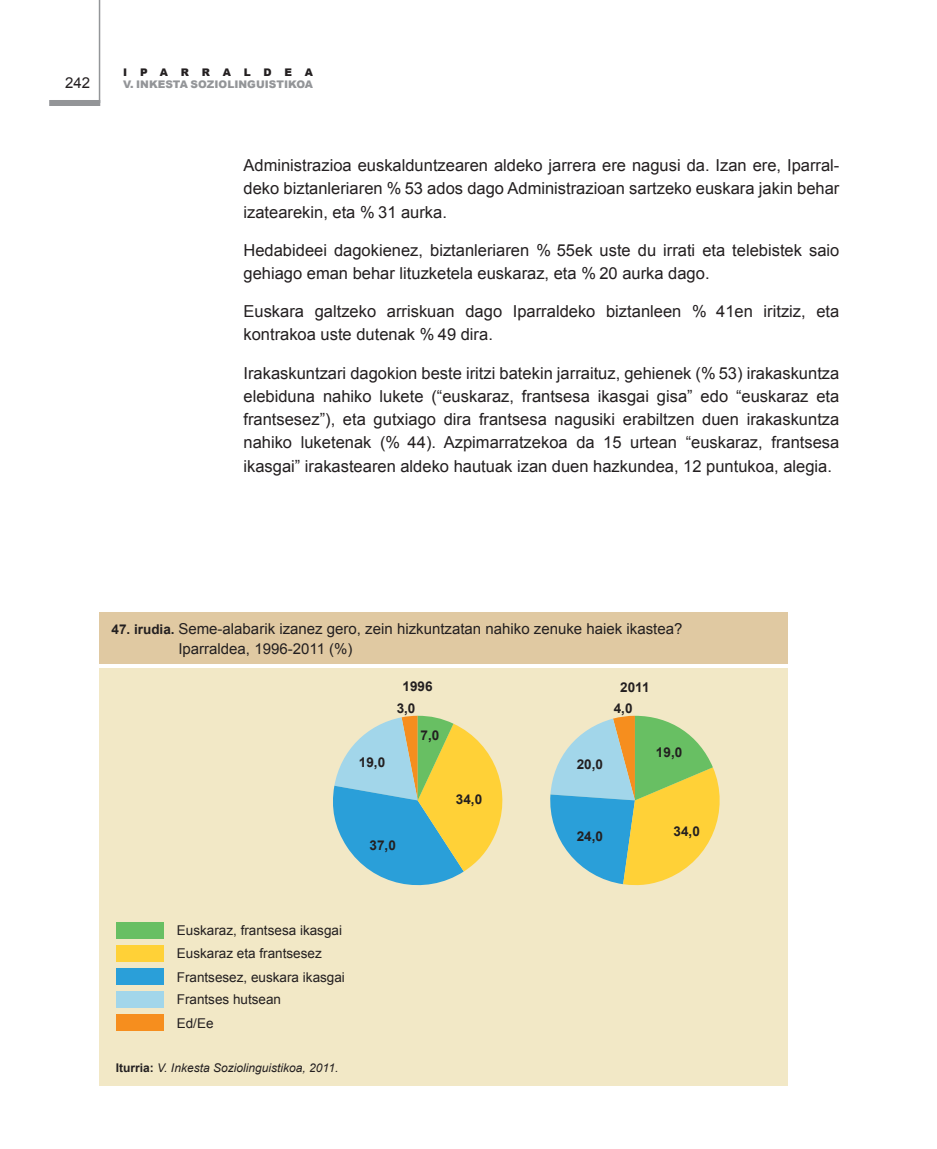
<style>
.page{position:relative;width:937px;height:1149px;background:#fff}
.page>*{position:absolute;margin:0;border:0;box-sizing:border-box;transform-origin:0 0}
.t1{font:16.5px/23.2px "Arial";color:#231f20;text-align:justify}
.t2{font:15px/19.5px "Arial";color:#231f20}
.t3{font:13.5px/23.1px "Arial";color:#231f20}
.t4{font:700 13.5px "Arial";color:#231f20}
.t5{font:italic 12px "Arial";color:#231f20}
.t6{font:900 10.5px "Arial";color:#939598}
.t7{font:900 10.5px "Arial";letter-spacing:1.22em;color:#231f20}
.s1{font-weight:700;font-size:13.5px}
.s2{font-weight:700;font-style:normal}
</style>
<div class="page">
<hr style="left:99px;top:0;width:1px;height:103px;background:#939598">
<div style="left:49px;top:100px;width:51px;height:6px;background:#939598"></div>
<div style="left:99px;top:668px;width:688px;height:417px;background:#f2e8c6"></div>
<div style="left:99px;top:612px;width:688px;height:51px;background:#e0c9a2"></div>
<div style="left:116px;top:922px;width:48px;height:16px;background:#68bf63"></div>
<div style="left:116px;top:945px;width:48px;height:16px;background:#ffd137"></div>
<div style="left:116px;top:967px;width:48px;height:17px;background:#2a9fd9"></div>
<div style="left:116px;top:990px;width:48px;height:17px;background:#a2d6ea"></div>
<div style="left:116px;top:1013px;width:48px;height:17px;background:#f68e1e"></div>
<svg style="left:333px;top:715px;width:170px;height:171px"></svg>
<svg style="left:550px;top:715px;width:170px;height:171px"></svg>
<p class="t2" style="left:65px;top:73px;width:27px">242</p>
<p class="t7" style="left:123px;top:64px;width:191px">IPARRALDEA</p>
<p class="t6" style="left:123px;top:77px;width:191px">V. INKESTA SOZIOLINGUISTIKOA</p>
<p class="t1" style="left:243px;top:154px;width:597px">Administrazioa euskalduntzearen aldeko jarrera ere nagusi da. Izan ere, I parral&shy;deko biztanleriaren % 53 ados dago Administrazioan sartzeko euskara jakin behar izatearekin, eta % 31 aurka.</p>
<p class="t1" style="left:243px;top:238px;width:597px">Hedabideei dagokienez, biztanleriaren % 55ek uste du irrati eta telebistek saio gehiago eman behar lituzketela euskaraz, eta % 20 aurka dago.</p>
<p class="t1" style="left:243px;top:300px;width:597px">Euskara galtzeko arriskuan dago I parraldeko biztanleen % 41en iritziz, eta kontrakoa uste dutenak % 49 dira.</p>
<p class="t1" style="left:243px;top:361px;width:597px">I rakaskuntzari dagokion beste iritzi batekin jarraituz, gehienek (% 53) irakaskuntza elebiduna nahiko lukete (“euskaraz, frantsesa ikasgai gisa” edo “euskaraz eta frantsesez”), eta gutxiago dira frantsesa nagusiki erabiltzen duen irakaskuntza nahiko luketenak (% 44). Azpimarratzekoa da 15 urtean “euskaraz, frantsesa ikasgai” irakastearen aldeko hautuak izan duen hazkundea, 12 puntukoa, alegia.</p>
<p class="t2" style="left:178px;top:619px;width:505px;text-indent:-67px"><span class="s1">47. irudia.</span> Seme-alabarik izanez gero, zein hizkuntzatan nahiko zenuke haiek ikastea?<br>I parraldea, 1996-2011 (%)</p>
<p class="t4" style="left:402px;top:676px;width:32px">1996</p>
<p class="t4" style="left:396px;top:699px;width:20px">3,0</p>
<p class="t4" style="left:359px;top:753px;width:28px">19,0</p>
<p class="t4" style="left:420px;top:726px;width:20px">7,0</p>
<p class="t4" style="left:369px;top:836px;width:28px">37,0</p>
<p class="t4" style="left:455px;top:789px;width:28px">34,0</p>
<p class="t3" style="left:177px;top:918px;width:170px">Euskaraz, frantsesa ikasgai<br>Euskaraz eta frantsesez<br>Frantsesez, euskara ikasgai<br>Frantses hutsean<br>Ed/Ee</p>
<p class="t5" style="left:116px;top:1060px;width:224px"><span class="s2">Iturria:</span> V. Inkesta Soziolinguistikoa, 2011.</p>
<p class="t4" style="left:620px;top:678px;width:31px">2011</p>
<p class="t4" style="left:613px;top:699px;width:20px">4,0</p>
<p class="t4" style="left:576px;top:755px;width:28px">20,0</p>
<p class="t4" style="left:655px;top:743px;width:28px">19,0</p>
<p class="t4" style="left:576px;top:827px;width:28px">24,0</p>
<p class="t4" style="left:673px;top:822px;width:28px">34,0</p>
</div>
